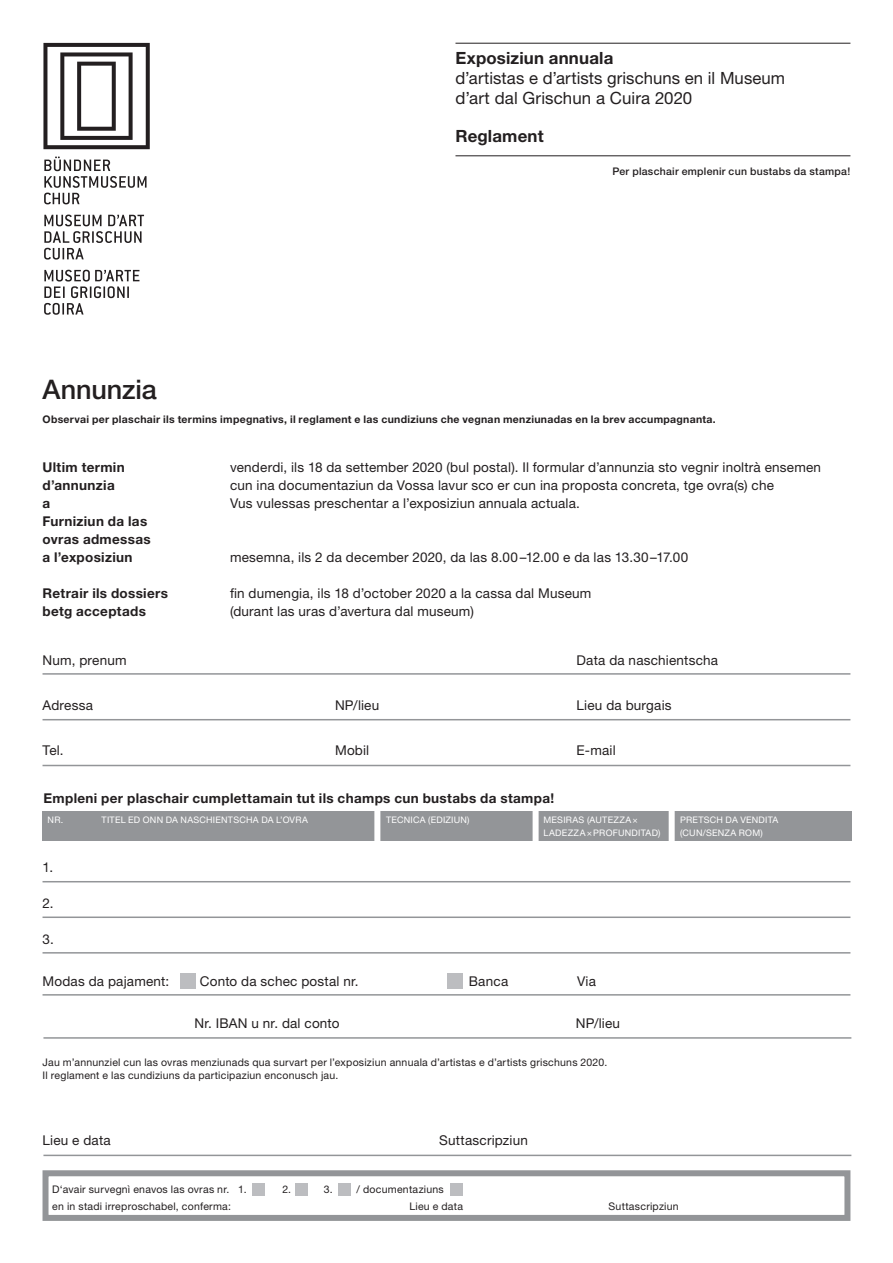
<style>
.page{position:relative;width:893px;height:1263px;background:#fff}
.page>*{position:absolute;margin:0;border:0;box-sizing:border-box;transform-origin:0 0}
.Standard_Arial{font:500 27px "Helvetica Neue LT Std";letter-spacing:-.005em;color:#231f20}
.Standard_Arial-2{font:16.8px/20.2px "Helvetica Neue LT Std";letter-spacing:.005em;color:#231f20}
.Standard_Arial-3{font:700 16.8px "Helvetica Neue LT Std";letter-spacing:.01em;color:#231f20}
.t1{font:13.5px "Helvetica Neue LT Std";letter-spacing:.015em;color:#231f20}
.t2{font:700 13.5px "Helvetica Neue LT Std";letter-spacing:.025em;color:#231f20}
.t3{font:10.5px "Helvetica Neue LT Std";letter-spacing:.025em;color:#231f20}
.t4{font:700 10.5px "Helvetica Neue LT Std";letter-spacing:.025em;color:#231f20}
.t5{font:500 10.5px "Helvetica Neue LT Std";letter-spacing:.025em;color:#231f20}
.t6{font:9px "Helvetica Neue LT Std";letter-spacing:.025em;color:#fff}
.s1{font-weight:700}
</style>
<div class="page">
<div style="left:43px;top:811px;width:809px;height:30px;background:#939598"></div>
<hr style="left:43px;top:673px;width:807px;height:2px;background:#939598">
<hr style="left:43px;top:719px;width:807px;height:1px;background:#939598">
<hr style="left:43px;top:765px;width:807px;height:1px;background:#939598">
<hr style="left:43px;top:881px;width:807px;height:1px;background:#939598">
<hr style="left:43px;top:916px;width:807px;height:2px;background:#939598">
<div style="left:180px;top:973px;width:16px;height:16px;background:#bcbdc0"></div>
<hr style="left:43px;top:952px;width:807px;height:1px;background:#939598">
<div style="left:374px;top:806px;width:6px;height:46px;background:#fff"></div>
<div style="left:533px;top:806px;width:6px;height:49px;background:#fff"></div>
<div style="left:669px;top:806px;width:6px;height:49px;background:#fff"></div>
<div style="left:447px;top:973px;width:16px;height:16px;background:#bcbdc0"></div>
<hr style="left:43px;top:994px;width:807px;height:1px;background:#939598">
<hr style="left:43px;top:1037px;width:808px;height:2px;background:#939598">
<hr style="left:43px;top:1154px;width:808px;height:2px;background:#939598">
<div style="left:43px;top:1170px;width:807px;height:51px;border:6px solid #939598"></div>
<div style="left:252px;top:1183px;width:12px;height:12px;background:#bcbdc0"></div>
<div style="left:295px;top:1183px;width:13px;height:12px;background:#bcbdc0"></div>
<div style="left:338px;top:1183px;width:13px;height:12px;background:#bcbdc0"></div>
<div style="left:450px;top:1183px;width:13px;height:12px;background:#bcbdc0"></div>
<hr style="left:455px;top:43px;width:395px;height:1px;background:#231f20">
<hr style="left:455px;top:155px;width:395px;height:1px;background:#231f20">
<svg style="left:44px;top:156px;width:103px;height:48px"></svg>
<svg style="left:44px;top:215px;width:100px;height:45px"></svg>
<svg style="left:44px;top:270px;width:95px;height:45px"></svg>
<svg style="left:43px;top:43px;width:107px;height:106px"></svg>
<p class="Standard_Arial-2" style="left:455px;top:47px;width:331px"><span class="s1">Exposiziun annuala<br></span>d’artistas e d’artists grischuns en il Museum d’art dal Grischun a Cuira 2020</p>
<p class="Standard_Arial-3" style="left:455px;top:126px;width:90px">Reglament</p>
<p class="Standard_Arial" style="left:43px;top:373px;width:116px">Annunzia</p>
<p class="t5" style="left:612px;top:165px;width:240px">Per plaschair emplenir cun bustabs da stampa!</p>
<p class="t4" style="left:43px;top:413px;width:675px">Observai per plaschair ils termins impegnativs, il reglament e las cundiziuns che vegnan menziunadas en la brev accumpagnanta.</p>
<p class="t2" style="left:43px;top:459px;width:84px">Ultim termin</p>
<p class="t1" style="left:230px;top:459px;width:593px">venderdi, ils 18 da settember 2020 (bul postal). Il formular d’annunzia sto vegnir inoltrà ensemen</p>
<p class="t2" style="left:43px;top:477px;width:74px">d’annunzia</p>
<p class="t1" style="left:230px;top:477px;width:545px">cun ina documentaziun da Vossa lavur sco er cun ina proposta concreta, tge ovra(s) che</p>
<p class="t2" style="left:43px;top:495px;width:9px">a</p>
<p class="t1" style="left:230px;top:495px;width:351px">Vus vulessas preschentar a l’exposiziun annuala actuala.</p>
<p class="t2" style="left:43px;top:513px;width:106px">Furniziun da las</p>
<p class="t2" style="left:43px;top:531px;width:110px">ovras admessas</p>
<p class="t2" style="left:43px;top:549px;width:92px">a l’exposiziun</p>
<p class="t1" style="left:230px;top:549px;width:460px">mesemna, ils 2 da december 2020, da las 8.00–12.00 e da las 13.30–17.00</p>
<p class="t2" style="left:43px;top:585px;width:127px">Retrair ils dossiers</p>
<p class="t1" style="left:230px;top:585px;width:363px">fin dumengia, ils 18 d’october 2020 a la cassa dal Museum</p>
<p class="t2" style="left:43px;top:603px;width:105px">betg acceptads</p>
<p class="t1" style="left:230px;top:603px;width:245px">(durant las uras d’avertura dal museum)</p>
<p class="t1" style="left:43px;top:652px;width:86px">Num, prenum</p>
<p class="t1" style="left:577px;top:652px;width:143px">Data da naschientscha</p>
<p class="t1" style="left:43px;top:697px;width:52px">Adressa</p>
<p class="t1" style="left:335px;top:697px;width:46px">NP/lieu</p>
<p class="t1" style="left:577px;top:697px;width:97px">Lieu da burgais</p>
<p class="t1" style="left:43px;top:742px;width:23px">Tel.</p>
<p class="t1" style="left:335px;top:742px;width:36px">Mobil</p>
<p class="t1" style="left:577px;top:742px;width:41px">E-mail</p>
<p class="t2" style="left:43px;top:790px;width:512px">Empleni per plaschair cumplettamain tut ils champs cun bustabs da stampa!</p>
<p class="t6" style="left:48px;top:814px;width:17px">NR.</p>
<p class="t6" style="left:102px;top:814px;width:208px">TITEL ED ONN DA NASCHIENTSCHA DA L’OVRA</p>
<p class="t6" style="left:386px;top:814px;width:85px">TECNICA (EDIZIUN)</p>
<p class="t6" style="left:544px;top:814px;width:96px">MESIRAS (AUTEZZA×</p>
<p class="t6" style="left:680px;top:814px;width:100px">PRETSCH DA VENDITA</p>
<p class="t6" style="left:544px;top:828px;width:118px">LADEZZA×PROFUNDITAD)</p>
<p class="t6" style="left:680px;top:828px;width:84px">(CUN/SENZA ROM)</p>
<p class="t1" style="left:43px;top:859px;width:12px">1.</p>
<p class="t1" style="left:43px;top:895px;width:13px">2.</p>
<p class="t1" style="left:43px;top:931px;width:13px">3.</p>
<p class="t1" style="left:43px;top:973px;width:128px">Modas da pajament:</p>
<p class="t1" style="left:200px;top:973px;width:160px">Conto da schec postal nr.</p>
<p class="t1" style="left:469px;top:973px;width:41px">Banca</p>
<p class="t1" style="left:577px;top:973px;width:20px">Via</p>
<p class="t1" style="left:194px;top:1015px;width:147px">Nr. IBAN u nr. dal conto</p>
<p class="t1" style="left:576px;top:1015px;width:46px">NP/lieu</p>
<p class="t3" style="left:43px;top:1056px;width:566px">Jau m’annunziel cun las ovras menziunads qua survart per l’exposiziun annuala d’artistas e d’artists grischuns 2020.</p>
<p class="t3" style="left:43px;top:1069px;width:297px">Il reglament e las cundiziuns da participaziun enconusch jau.</p>
<p class="t1" style="left:43px;top:1132px;width:70px">Lieu e data</p>
<p class="t1" style="left:439px;top:1132px;width:90px">Suttascripziun</p>
<p class="t3" style="left:52px;top:1183px;width:196px">D‘avair survegnì enavos las ovras nr. 1.</p>
<p class="t3" style="left:282px;top:1183px;width:10px">2.</p>
<p class="t3" style="left:324px;top:1183px;width:121px">3. / documentaziuns</p>
<p class="t3" style="left:52px;top:1199px;width:180px">en in stadi irreproschabel, conferma:</p>
<p class="t3" style="left:409px;top:1200px;width:55px">Lieu e data</p>
<p class="t3" style="left:608px;top:1200px;width:72px">Suttascripziun</p>
</div>
